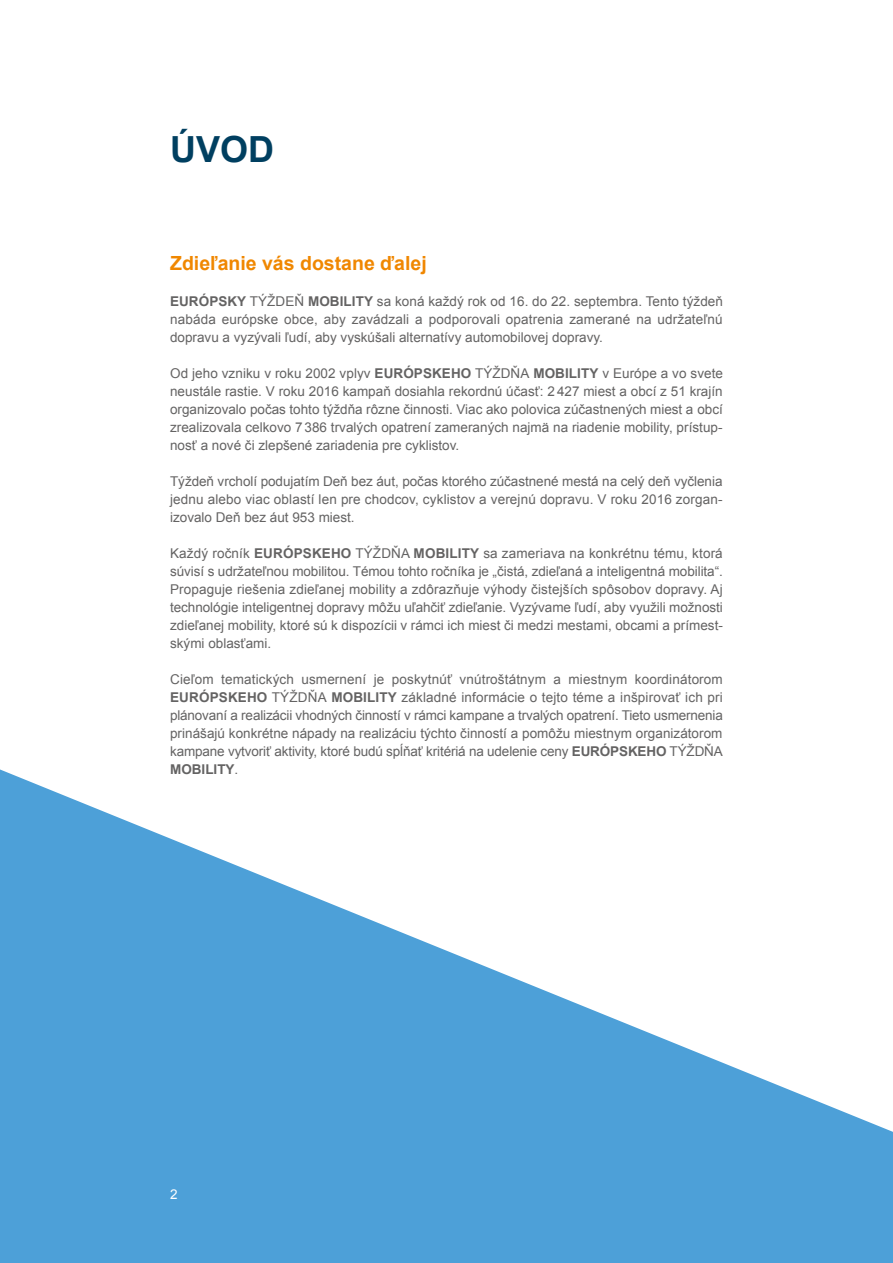
<style>
.page{position:relative;width:893px;height:1263px;background:#fff}
.page>*{position:absolute;margin:0;border:0;box-sizing:border-box;transform-origin:0 0}
.t1{font:700 36px "Arial";color:#003f60}
.t2{font:700 19.5px "Arial";color:#f08700}
.t3{font:13.5px/18px "Arial";color:#646363;text-align:justify}
.t4{font:13.5px "Arial";color:#fff}
.s1{font-weight:700}
</style>
<div class="page">
<svg style="left:0;top:769px;width:893px;height:494px;fill:#4da0d8"></svg>
<h1 class="t1" style="left:170px;top:126px;width:106px">ÚVOD</h1>
<h2 class="t2" style="left:170px;top:250px;width:258px">Zdieľanie vás dostane ďalej</h2>
<p class="t3" style="left:170px;top:292px;width:554px"><span class="s1">EURÓPSKY</span> TÝŽDEŇ <span class="s1">MOBILITY</span> sa koná každý rok od 16. do 22. septembra. Tento týždeň nabáda európske obce, aby zavádzali a podporovali opatrenia zamerané na udržateľnú dopravu a vyzývali ľudí, aby vyskúšali alternatívy automobilovej dopravy.</p>
<p class="t3" style="left:170px;top:364px;width:554px">Od jeho vzniku v roku 2002 vplyv <span class="s1">EURÓPSKEHO</span> TÝŽDŇA <span class="s1">MOBILITY</span> v Európe a vo svete neustále rastie. V roku 2016 kampaň dosiahla rekordnú účasť: 2 427 miest a obcí z 51 krajín organizovalo počas tohto týždňa rôzne činnosti. Viac ako polovica zúčastnených miest a obcí zrealizovala celkovo 7386 trvalých opatrení zameraných najmä na riadenie mobility, prístup&shy;nosť a nové či zlepšené zariadenia pre cyklistov.</p>
<p class="t3" style="left:170px;top:472px;width:554px">Týždeň vrcholí podujatím Deň bez áut, počas ktorého zúčastnené mestá na celý deň vyčlenia jednu alebo viac oblastí len pre chodcov, cyklistov a verejnú dopravu. V roku 2016 zorgan&shy;izovalo Deň bez áut 953 miest.</p>
<p class="t3" style="left:170px;top:544px;width:554px">Každý ročník <span class="s1">EURÓPSKEHO</span> TÝŽDŇA <span class="s1">MOBILITY</span> sa zameriava na konkrétnu tému, ktorá súvisí s udržateľnou mobilitou. Témou tohto ročníka je „čistá, zdieľaná a inteligentná mobilita“.<br>Propaguje riešenia zdieľanej mobility a zdôrazňuje výhody čistejších spôsobov dopravy. Aj technológie inteligentnej dopravy môžu uľahčiť zdieľanie. Vyzývame ľudí, aby využili možnosti zdieľanej mobility, ktoré sú k dispozícii v rámci ich miest či medzi mestami, obcami a prímest&shy;skými oblasťami.</p>
<p class="t3" style="left:170px;top:670px;width:554px">Cieľom tematických usmernení je poskytnúť vnútroštátnym a miestnym koordinátorom <span class="s1">EURÓPSKEHO</span> TÝŽDŇA <span class="s1">MOBILITY</span> základné informácie o tejto téme a inšpirovať ich pri plánovaní a realizácii vhodných činností v rámci kampane a trvalých opatrení. Tieto usmernenia prinášajú konkrétne nápady na realizáciu týchto činností a pomôžu miestnym organizátorom kampane vytvoriť aktivity, ktoré budú spĺňať kritériá na udelenie ceny <span class="s1">EURÓPSKEHO</span> TÝŽDŇA <span class="s1">MOBILITY</span>.</p>
<p class="t4" style="left:170px;top:1185px;width:9px">2</p>
</div>
